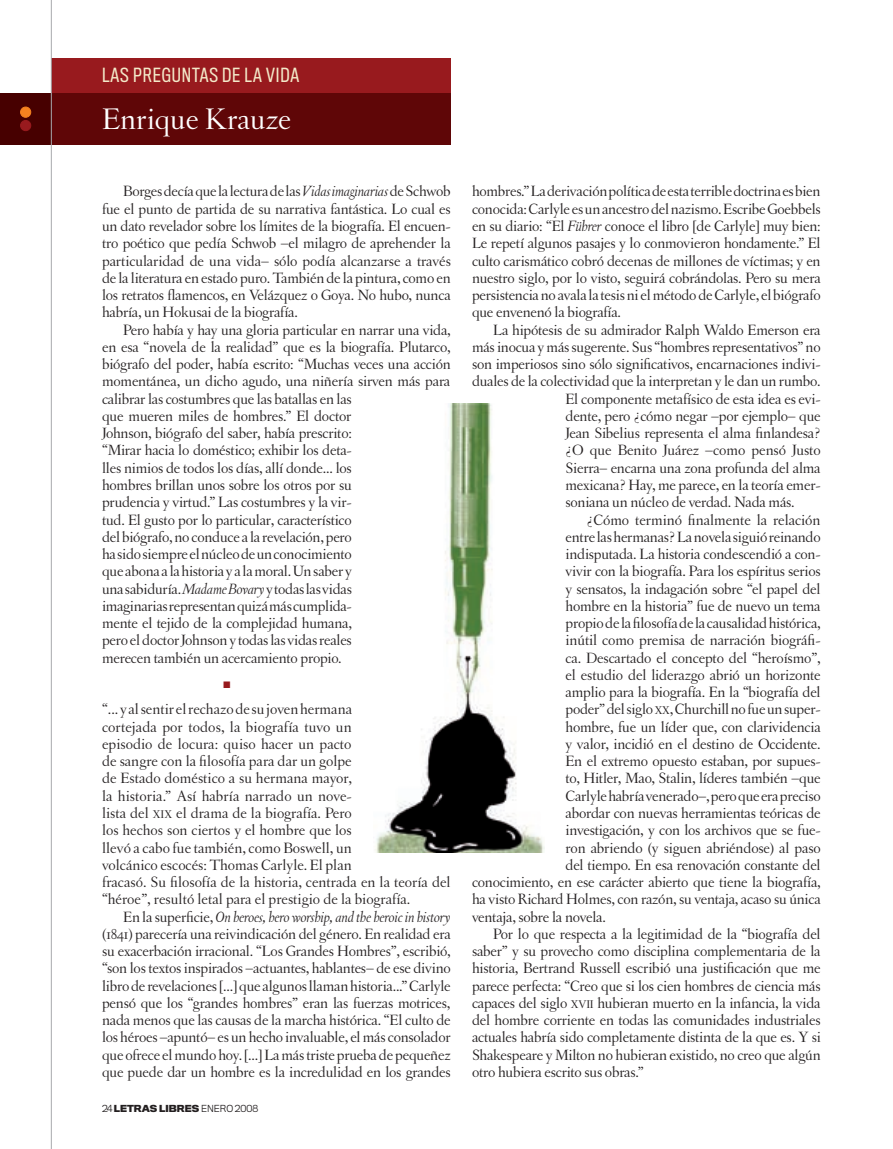
<style>
.page{position:relative;width:893px;height:1149px;background:#fff}
.page>*{position:absolute;margin:0;border:0;box-sizing:border-box;transform-origin:0 0}
.t1{font:31.5px "Letras Oldstyle";color:#fff}
.t2{font:18px "Titling Gothic FB Cond";letter-spacing:.05em;color:#f3e9c9}
.t3{font:15.75px/17.2px "Letras Oldstyle";letter-spacing:-.015em;color:#231f20;text-align:justify}
.t4{font:700 9px "Titling Gothic FB Normal";color:#231f20}
.t5{font:9px "Monotype Sorts";color:#981a1e}
.s1{font-style:italic}
.s2{font-size:11.85px}
.s3{font-weight:300}
</style>
<div class="page">
<div style="left:51px;top:58px;width:400px;height:35px;background:#981a1e"></div>
<div style="left:0;top:93px;width:51px;height:52px;background:#470000"></div>
<div style="left:51px;top:93px;width:400px;height:52px;background:#5f0607"></div>
<div style="left:21px;top:107px;width:10px;height:10px;background:#f58220;border-radius:50%"></div>
<div style="left:20px;top:107px;width:11px;height:10px;border:1px solid #f58220;border-radius:50%"></div>
<div style="left:21px;top:120px;width:10px;height:11px;background:#981a1e;border-radius:50%"></div>
<div style="left:20px;top:120px;width:11px;height:11px;border:1px solid #981a1e;border-radius:50%"></div>
<hr style="left:51px;top:0;width:1px;height:1148px;background:#a8a9ad">
<img style="left:375px;top:403px;width:169px;height:449px">
<p class="t2" style="left:102px;top:65px;width:199px">LAS PREGUNTAS DE LA VIDA</p>
<h1 class="t1" style="left:102px;top:101px;width:191px">Enrique Krauze</h1>
<p class="t3" style="left:102px;top:183px;width:350px;text-indent:21px">Borges decía que la lectura de las <span class="s1">Vidas imaginarias</span> de Schwob fue el punto de partida de su narrativa fantástica. Lo cual es un dato revelador sobre los límites de la biografía. El encuen&shy;tro poético que pedía Schwob –el milagro de aprehender la particularidad de una vida– sólo podía alcanzarse a través de la literatura en estado puro. También de la pintura, como en los retratos flamencos, en Velázquez o Goya. No hubo, nunca habría, un Hokusai de la biografía.</p>
<p class="t3" style="left:102px;top:321px;width:350px;text-align:left;text-indent:21px">Pero había y hay una gloria particular en narrar una vida, en esa “novela de la realidad” que es la biografía. Plutarco, biógrafo del poder, había escrito: “Muchas veces una acción momentánea, un dicho agudo, una niñería sirven más para calibrar las costumbres que las batallas en las<br>que mueren miles de hombres.” El doctor<br>Johnson, biógrafo del saber, había prescrito:<br>“Mirar hacia lo doméstico; exhibir los deta-<br>lles nimios de todos los días, allí donde... los<br>hombres brillan unos sobre los otros por su<br>prudencia y virtud.” Las costumbres y la vir-<br>tud. El gusto por lo particular, característico<br>del biógrafo, no conduce a la revelación, pero<br>ha sido siempre el núcleo de un conocimiento<br>que abona a la historia y a la moral. Un saber y<br>una sabiduría. <span class="s1">Madame Bovary</span> y todas las vidas<br>imaginarias representan quizá más cumplida-<br>mente el tejido de la complejidad humana,<br>pero el doctor Johnson y todas las vidas reales<br>merecen también un acercamiento propio.</p>
<p class="t5" style="left:224px;top:680px;width:8px">n</p>
<p class="t3" style="left:102px;top:700px;width:350px;text-align:left">“... y al sentir el rechazo de su joven hermana<br>cortejada por todos, la biografía tuvo un<br>episodio de locura: quiso hacer un pacto<br>de sangre con la filosofía para dar un golpe<br>de Estado doméstico a su hermana mayor,<br>la historia.” Así habría narrado un nove-<br>lista del <span class="s2">XIX</span> el drama de la biografía. Pero<br>los hechos son ciertos y el hombre que los<br>llevó a cabo fue también, como Boswell, un<br>volcánico escocés: Thomas Carlyle. El plan<br>fracasó. Su filosofía de la historia, centrada en la teoría del “héroe”, resultó letal para el prestigio de la biografía.</p>
<p class="t3" style="left:102px;top:907px;width:350px;text-indent:21px">En la superficie, <span class="s1">On heroes, hero worship, and the heroic in history </span>(1841) parecería una reivindicación del género. En realidad era su exacerbación irracional. “Los Grandes Hombres”, escribió, “son los textos inspirados –actuantes, hablantes– de ese divino libro de revelaciones [...] que algunos llaman historia...” Carlyle pensó que los “grandes hombres” eran las fuerzas motrices, nada menos que las causas de la marcha histórica. “El culto de los héroes –apuntó– es un hecho invaluable, el más consolador que ofrece el mundo hoy. [...] La más triste prueba de pequeñez que puede dar un hombre es la incredulidad en los grandes</p>
<p class="t4" style="left:102px;top:1101px;width:158px"><span class="s3">24</span> LETRAS LIBRES <span class="s3">ENERO 2008</span></p>
<p class="t3" style="left:472px;top:183px;width:350px">hombres.” La derivación política de esta terrible doctrina es bien conocida: Carlyle es un ancestro del nazismo. Escribe Goebbels en su diario: “El <span class="s1">Führer</span> conoce el libro [de Carlyle] muy bien:<br>Le repetí algunos pasajes y lo conmovieron hondamente.” El culto carismático cobró decenas de millones de víctimas; y en nuestro siglo, por lo visto, seguirá cobrándolas. Pero su mera persistencia no avala la tesis ni el método de Carlyle, el biógrafo que envenenó la biografía.</p>
<p class="t3" style="left:493px;top:321px;width:329px">La hipótesis de su admirador Ralph Waldo Emerson era</p>
<p class="t3" style="left:472px;top:338px;width:350px">más inocua y más sugerente. Sus “hombres representativos” no</p>
<p class="t3" style="left:472px;top:355px;width:350px">son imperiosos sino sólo significativos, encarnaciones indivi-</p>
<p class="t3" style="left:472px;top:372px;width:350px">duales de la colectividad que la interpretan y le dan un rumbo.</p>
<p class="t3" style="left:566px;top:390px;width:257px">El componente metafísico de esta idea es evi-</p>
<p class="t3" style="left:566px;top:407px;width:257px">dente, pero ¿cómo negar –por ejemplo– que</p>
<p class="t3" style="left:566px;top:424px;width:257px">Jean Sibelius representa el alma finlandesa?</p>
<p class="t3" style="left:566px;top:441px;width:257px">¿O que Benito Juárez –como pensó Justo</p>
<p class="t3" style="left:566px;top:459px;width:257px">Sierra– encarna una zona profunda del alma</p>
<p class="t3" style="left:566px;top:476px;width:257px">mexicana? Hay, me parece, en la teoría emer-</p>
<p class="t3" style="left:566px;top:493px;width:231px">soniana un núcleo de verdad. Nada más.</p>
<p class="t3" style="left:587px;top:510px;width:235px">¿Cómo terminó finalmente la relación</p>
<p class="t3" style="left:566px;top:528px;width:257px">entre las hermanas? La novela siguió reinando</p>
<p class="t3" style="left:566px;top:545px;width:257px">indisputada. La historia condescendió a con-</p>
<p class="t3" style="left:566px;top:562px;width:257px">vivir con la biografía. Para los espíritus serios</p>
<p class="t3" style="left:566px;top:579px;width:257px">y sensatos, la indagación sobre “el papel del</p>
<p class="t3" style="left:566px;top:597px;width:257px">hombre en la historia” fue de nuevo un tema</p>
<p class="t3" style="left:566px;top:614px;width:257px">propio de la filosofía de la causalidad histórica,</p>
<p class="t3" style="left:566px;top:631px;width:257px">inútil como premisa de narración biográfi-</p>
<p class="t3" style="left:566px;top:648px;width:256px">ca. Descartado el concepto del “heroísmo”,</p>
<p class="t3" style="left:566px;top:666px;width:257px">el estudio del liderazgo abrió un horizonte</p>
<p class="t3" style="left:566px;top:683px;width:257px">amplio para la biografía. En la “biografía del</p>
<p class="t3" style="left:566px;top:700px;width:257px">poder” del siglo <span class="s2">XX</span>, Churchill no fue un super-</p>
<p class="t3" style="left:566px;top:717px;width:257px">hombre, fue un líder que, con clarividencia</p>
<p class="t3" style="left:566px;top:735px;width:257px">y valor, incidió en el destino de Occidente.</p>
<p class="t3" style="left:566px;top:752px;width:257px">En el extremo opuesto estaban, por supues-</p>
<p class="t3" style="left:566px;top:769px;width:257px">to, Hitler, Mao, Stalin, líderes también –que</p>
<p class="t3" style="left:566px;top:786px;width:257px">Carlyle habría venerado–, pero que era preciso</p>
<p class="t3" style="left:566px;top:804px;width:257px">abordar con nuevas herramientas teóricas de</p>
<p class="t3" style="left:566px;top:821px;width:257px">investigación, y con los archivos que se fue-</p>
<p class="t3" style="left:566px;top:838px;width:257px">ron abriendo (y siguen abriéndose) al paso</p>
<p class="t3" style="left:566px;top:855px;width:257px">del tiempo. En esa renovación constante del</p>
<p class="t3" style="left:472px;top:873px;width:350px">conocimiento, en ese carácter abierto que tiene la biografía,</p>
<p class="t3" style="left:472px;top:890px;width:350px">ha visto Richard Holmes, con razón, su ventaja, acaso su única</p>
<p class="t3" style="left:472px;top:907px;width:135px">ventaja, sobre la novela.</p>
<p class="t3" style="left:493px;top:924px;width:329px">Por lo que respecta a la legitimidad de la “biografía del</p>
<p class="t3" style="left:472px;top:942px;width:350px">saber” y su provecho como disciplina complementaria de la</p>
<p class="t3" style="left:472px;top:959px;width:350px">historia, Bertrand Russell escribió una justificación que me</p>
<p class="t3" style="left:472px;top:976px;width:350px">parece perfecta: “Creo que si los cien hombres de ciencia más</p>
<p class="t3" style="left:472px;top:993px;width:350px">capaces del siglo <span class="s2">XVII</span> hubieran muerto en la infancia, la vida</p>
<p class="t3" style="left:472px;top:1011px;width:350px">del hombre corriente en todas las comunidades industriales</p>
<p class="t3" style="left:472px;top:1028px;width:350px">actuales habría sido completamente distinta de la que es. Y si</p>
<p class="t3" style="left:472px;top:1045px;width:350px">Shakespeare y Milton no hubieran existido, no creo que algún</p>
<p class="t3" style="left:472px;top:1062px;width:173px">otro hubiera escrito sus obras.”</p>
</div>
